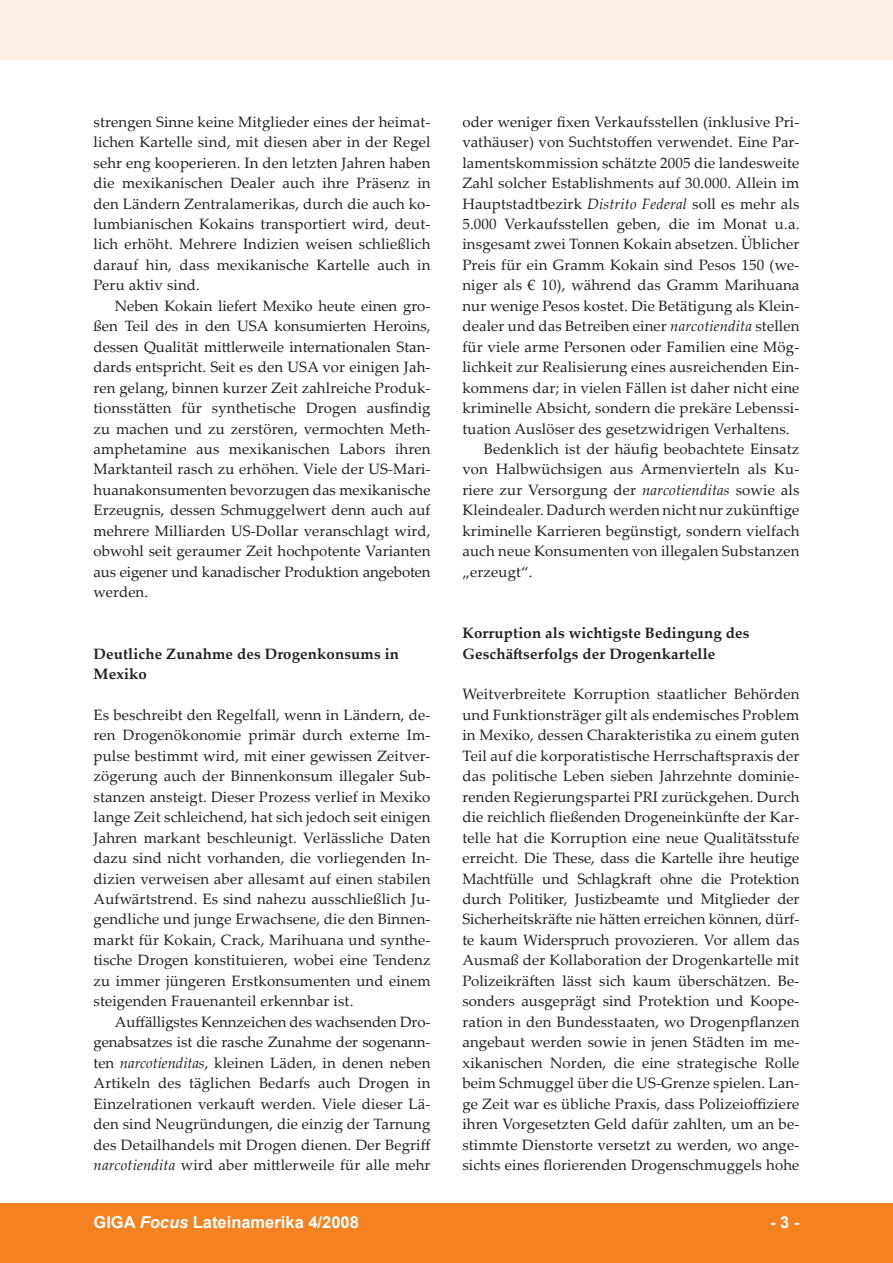
<style>
.page{position:relative;width:893px;height:1263px;background:#fff}
.page>*{position:absolute;margin:0;border:0;box-sizing:border-box;transform-origin:0 0}
.t1{font:700 16.5px "Arial";color:#fff}
.foc__text_fliesstext{font:15px/20.4px "Palatino Linotype";letter-spacing:.01em;color:#231f20;text-align:justify}
.foc__text_1__absatz{font:15px/20.4px "Palatino Linotype";letter-spacing:.01em;color:#231f20;text-align:justify}
.foc__text_ueberschri{font:700 15px/20.4px "Palatino Linotype";letter-spacing:.01em;color:#231f20}
.s1{font-style:italic}
</style>
<div class="page">
<div style="left:0;top:1203px;width:893px;height:60px;background:#f58220"></div>
<div style="left:0;top:0;width:893px;height:60px;background:#fef0e2"></div>
<p class="foc__text_fliesstext" style="left:94px;top:111px;width:339px">strengen Sinne keine Mitglieder eines der heimat&shy;lichen Kartelle sind, mit diesen aber in der Regel sehr eng kooperieren. In den letzten Jahren haben die mexikanischen Dealer auch ihre Präsenz in den Ländern Zentralamerikas, durch die auch ko&shy;lumbianischen Kokains transportiert wird, deut&shy;lich erhöht. Mehrere Indizien weisen schließlich darauf hin, dass mexikanische Kartelle auch in Peru aktiv sind.</p>
<p class="foc__text_fliesstext" style="left:94px;top:295px;width:338px;text-indent:21px">Neben Kokain liefert Mexiko heute einen gro&shy;ßen Teil des in den USA konsumierten Heroins, dessen Qualität mittlerweile internationalen Stan&shy;dards entspricht. Seit es den USA vor einigen Jah&shy;ren gelang, binnen kurzer Zeit zahlreiche Produk&shy;tionsstätten für synthetische Drogen ausfindig zu machen und zu zerstören, vermochten Meth&shy;amphetamine aus mexikanischen Labors ihren Marktanteil rasch zu erhöhen. Viele der US-Mari&shy;huanakonsumenten bevorzugen das mexikanische Erzeugnis, dessen Schmuggelwert denn auch auf mehrere Milliarden US-Dollar veranschlagt wird, obwohl seit geraumer Zeit hochpotente Varianten aus eigener und kanadischer Produktion angeboten werden.</p>
<p class="foc__text_ueberschri" style="left:94px;top:643px;width:307px">Deutliche Zunahme des Drogenkonsums in<br>Mexiko</p>
<p class="foc__text_1__absatz" style="left:94px;top:704px;width:339px">Es beschreibt den Regelfall, wenn in Ländern, de&shy;ren Drogenökonomie primär durch externe Im&shy;pulse bestimmt wird, mit einer gewissen Zeitver&shy;zögerung auch der Binnenkonsum illegaler Sub&shy;stanzen ansteigt. Dieser Prozess verlief in Mexiko lange Zeit schleichend, hat sich jedoch seit einigen Jahren markant beschleunigt. Verlässliche Daten dazu sind nicht vorhanden, die vorliegenden In&shy;dizien verweisen aber allesamt auf einen stabilen Aufwärtstrend. Es sind nahezu ausschließlich Ju&shy;gendliche und junge Erwachsene, die den Binnen&shy;markt für Kokain, Crack, Marihuana und synthe&shy;tische Drogen konstituieren, wobei eine Tendenz zu immer jüngeren Erstkonsumenten und einem steigenden Frauenanteil erkennbar ist.</p>
<p class="foc__text_fliesstext" style="left:94px;top:1011px;width:339px;text-indent:21px">Auffälligstes Kennzeichen des wachsenden Dro&shy;genabsatzes ist die rasche Zunahme der sogenann&shy;ten <span class="s1">narcotienditas</span>, kleinen Läden, in denen neben Artikeln des täglichen Bedarfs auch Drogen in Einzelrationen verkauft werden. Viele dieser Lä&shy;den sind Neugründungen, die einzig der Tarnung des Detailhandels mit Drogen dienen. Der Begriff <span class="s1">narcotiendita</span> wird aber mittlerweile für alle mehr</p>
<p class="foc__text_fliesstext" style="left:462px;top:111px;width:338px">oder weniger fixen Verkaufsstellen (inklusive Pri&shy;vathäuser) von Suchtstoffen verwendet. Eine Par&shy;lamentskommission schätzte 2005 die landesweite Zahl solcher Establishments auf 30.000. Allein im Hauptstadtbezirk <span class="s1">Distrito Federal</span> soll es mehr als 5.000 Verkaufsstellen geben, die im Monat u.a. insgesamt zwei Tonnen Kokain absetzen. Üblicher Preis für ein Gramm Kokain sind Pesos 150 (we&shy;niger als € 10), während das Gramm Marihuana nur wenige Pesos kostet. Die Betätigung als Klein&shy;dealer und das Betreiben einer <span class="s1">narcotiendita</span> stellen für viele arme Personen oder Familien eine Mög&shy;lichkeit zur Realisierung eines ausreichenden Ein&shy;kommens dar; in vielen Fällen ist daher nicht eine kriminelle Absicht, sondern die prekäre Lebenssi&shy;tuation Auslöser des gesetzwidrigen Verhaltens.</p>
<p class="foc__text_fliesstext" style="left:462px;top:438px;width:338px;text-indent:21px">Bedenklich ist der häufig beobachtete Einsatz von Halbwüchsigen aus Armenvierteln als Ku&shy;riere zur Versorgung der <span class="s1">narcotienditas</span> sowie als Kleindealer. Dadurch werden nicht nur zukünftige kriminelle Karrieren begünstigt, sondern vielfach auch neue Konsumenten von illegalen Substanzen „erzeugt“.</p>
<p class="foc__text_ueberschri" style="left:462px;top:622px;width:289px">Korruption als wichtigste Bedingung des<br>Geschäftserfolgs der Drogenkartelle</p>
<p class="foc__text_1__absatz" style="left:462px;top:684px;width:339px">Weitverbreitete Korruption staatlicher Behörden und Funktionsträger gilt als endemisches Problem in Mexiko, dessen Charakteristika zu einem guten Teil auf die korporatistische Herrschaftspraxis der das politische Leben sieben Jahrzehnte dominie&shy;renden Regierungspartei PRI zurückgehen. Durch die reichlich fließenden Drogeneinkünfte der Kar&shy;telle hat die Korruption eine neue Qualitätsstufe erreicht. Die These, dass die Kartelle ihre heutige Machtfülle und Schlagkraft ohne die Protektion durch Politiker, Justizbeamte und Mitglieder der Sicherheitskräfte nie hätten erreichen können, dürf&shy;te kaum Widerspruch provozieren. Vor allem das Ausmaß der Kollaboration der Drogenkartelle mit Polizeikräften lässt sich kaum überschätzen. Be&shy;sonders ausgeprägt sind Protektion und Koope&shy;ration in den Bundesstaaten, wo Drogenpflanzen angebaut werden sowie in jenen Städten im me&shy;xikanischen Norden, die eine strategische Rolle beim Schmuggel über die US-Grenze spielen. Lan&shy;ge Zeit war es übliche Praxis, dass Polizeioffiziere ihren Vorgesetzten Geld dafür zahlten, um an be&shy;stimmte Dienstorte versetzt zu werden, wo ange&shy;sichts eines florierenden Drogenschmuggels hohe</p>
<p class="t1" style="left:94px;top:1211px;width:267px">GIGA <span class="s1">Focus</span> Lateinamerika 4/2008</p>
<p class="t1" style="left:770px;top:1211px;width:31px">- -</p>
</div>
